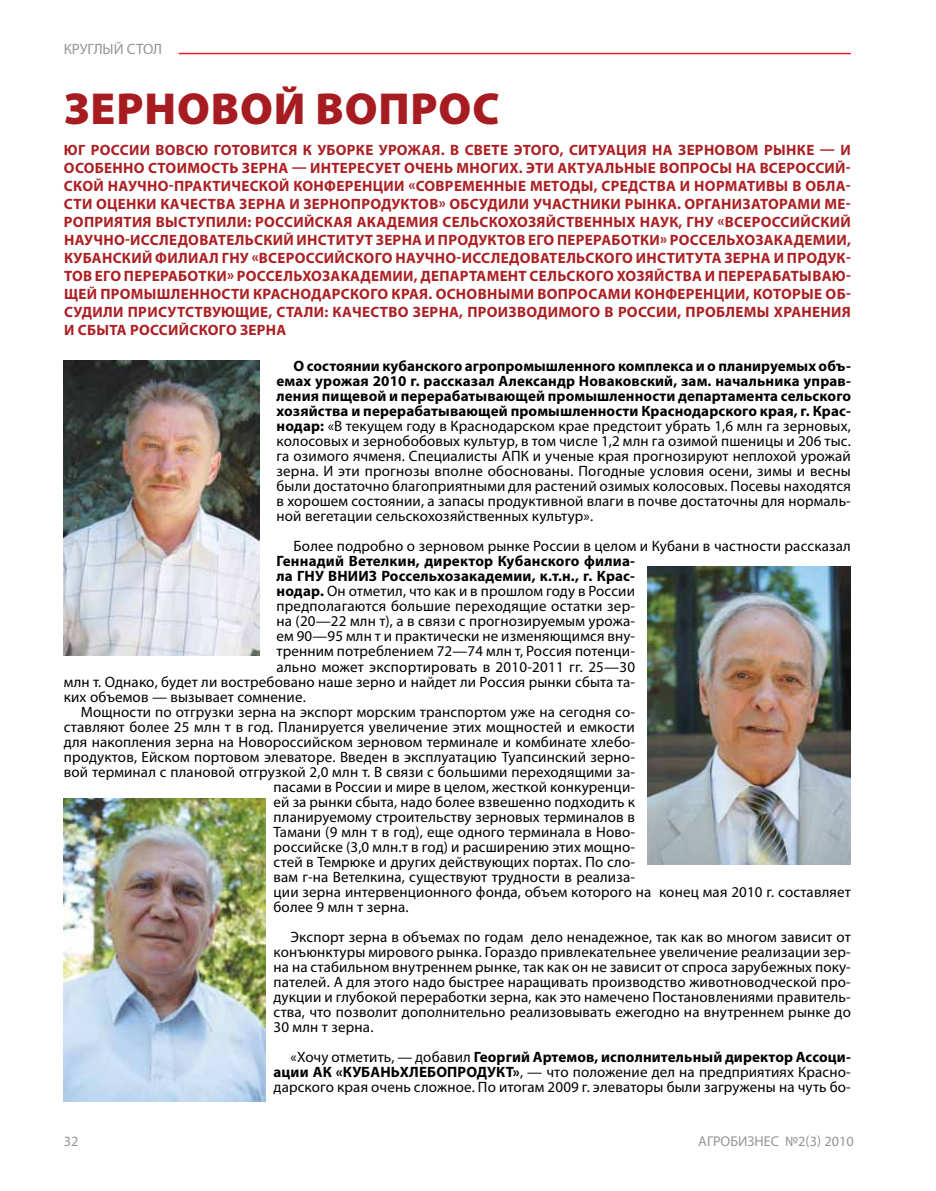
<style>
.page{position:relative;width:936px;height:1191px;background:#fff}
.page>*{position:absolute;margin:0;border:0;box-sizing:border-box;transform-origin:0 0}
.t1{font:900 45px "Myriad Pro";letter-spacing:.02em;color:#a71c20}
.t2{font:15px/15px "Myriad Pro";letter-spacing:.01em;color:#000;text-align:justify}
.t3{font:700 15px/18px "Myriad Pro";letter-spacing:.02em;color:#ad1f23}
.t4{font:700 15px/15px "Myriad Pro";letter-spacing:.01em;color:#000}
.t5{font:15px "Myriad Pro";color:#939598}
.t6{font:14.25px "Myriad Pro";color:#939598}
.s1{font-weight:700}
.s2{font-weight:400}
</style>
<div class="page">
<hr style="left:179px;top:53px;width:671px;height:1px;background:#ed1e24">
<img style="left:64px;top:360px;width:196px;height:295px">
<img style="left:647px;top:566px;width:203px;height:298px">
<img style="left:64px;top:799px;width:201px;height:302px">
<p class="t5" style="left:64px;top:40px;width:100px">КРУГЛЫЙ СТОЛ</p>
<h1 class="t1" style="left:64px;top:79px;width:436px">Зерновой вопрос</h1>
<p class="t3" style="left:64px;top:141px;width:788px;text-indent:496px">, ситуация на зерновом рынке — и особенно стоимость зерна — интересует очень многих. Эти актуальные вопро</p>
<p class="t3" style="left:64px;top:141px;width:477px">Юг России вовсю готовится к уборке урожая. В свете этого</p>
<p class="t3" style="left:64px;top:159px;width:788px;text-indent:646px">сы на всероссий&shy;ской научно-практической конференции «Современные методы, средства и норм</p>
<p class="t3" style="left:737px;top:177px;width:114px">ативы в обла-</p>
<p class="t3" style="left:64px;top:195px;width:287px">сти оценки качества зерна и зернопрод</p>
<p class="t3" style="left:391px;top:195px;width:460px">уктов» обсудили участники рынка. Организаторами ме-</p>
<p class="t3" style="left:64px;top:213px;width:11px">ропр</p>
<p class="t3" style="left:64px;top:213px;width:788px;text-indent:39px">иятия выступили: Российская академия сельскохозяйственных наук, ГНУ «Всероссийский научно-исследовательский институт зерна и прод</p>
<p class="t3" style="left:478px;top:231px;width:374px">уктов его переработки» Россельхозакадемии,</p>
<p class="t3" style="left:64px;top:249px;width:310px">Кубанский филиал ГНУ «Всероссийского</p>
<p class="t3" style="left:395px;top:249px;width:219px">научно-исследо вательского</p>
<p class="t3" style="left:635px;top:249px;width:162px">института зерна и прод</p>
<p class="t3" style="left:827px;top:249px;width:25px">ук-</p>
<p class="t3" style="left:64px;top:267px;width:531px">тов его переработки» Россельхозакадемии, департамент сельского</p>
<p class="t3" style="left:616px;top:267px;width:235px">хозяйства и перерабатываю-</p>
<p class="t3" style="left:64px;top:285px;width:48px">щей пром</p>
<p class="t3" style="left:144px;top:285px;width:226px">ышленности Краснодарского</p>
<p class="t3" style="left:391px;top:285px;width:167px">края. Основными вопро</p>
<p class="t3" style="left:588px;top:285px;width:264px">сами конференции, которые об-</p>
<p class="t3" style="left:64px;top:303px;width:414px">судили присутствующие, стали: качество зерна, про</p>
<p class="t3" style="left:498px;top:303px;width:72px">изводимого</p>
<p class="t3" style="left:604px;top:303px;width:92px">в России, про</p>
<p class="t3" style="left:716px;top:303px;width:136px">блемы хранения</p>
<p class="t3" style="left:64px;top:321px;width:154px">и сбыта российского</p>
<p class="t3" style="left:240px;top:321px;width:48px">зерна</p>
<p class="t2" style="left:276px;top:358px;width:576px;text-indent:17px"><span class="s1">О состоянии кубанского агропромышленного комплекса и о планируемых объ&shy;емах урожая 2010 г. рассказал Александр Новаковский, зам. начальника управ&shy;ления пищевой и перерабатывающей промышленности департамента сельского хозяйства и перерабатывающей промышленности Краснодарского края, г. Крас&shy;нодар:</span> «В текущем году в Краснодарском крае предстоит убрать 1,6 млн га зерновых, колосовых и зернобобовых культур, в том числе 1,2 млн га озимой пшеницы и 206 тыс. га озимого ячменя. Специалисты АПК и ученые края прогнозируют неплохой урожай зерна. И эти прогнозы вполне обоснованы. Погодные условия осени, зимы и весны были достаточно благоприятными для растений озимых колосовых. Посевы находятся в хорошем состоянии, а запасы продуктивной влаги в почве достаточны для нормаль&shy;ной вегетации сельскохозяйственных культур».</p>
<p class="t2" style="left:293px;top:538px;width:558px">Более подробно о зерновом рынке России в целом и Кубани в частности рассказал</p>
<p class="t4" style="left:276px;top:553px;width:360px">Геннадий Ветелкин, директор Кубанского филиа&shy;ла ГНУ ВНИИЗ</p>
<p class="t4" style="left:381px;top:568px;width:255px">Россельхозакадемии, к.т.н., г. Крас-</p>
<p class="t2" style="left:276px;top:583px;width:360px"><span class="s1">нодар.</span> Он отметил, что как и в прошлом году в России</p>
<p class="t2" style="left:276px;top:598px;width:360px">предполагаются большие переходящие остатки зер-</p>
<p class="t2" style="left:276px;top:613px;width:360px">на (20—22 млн т), а в связи с прогнозируемым урожа-</p>
<p class="t2" style="left:276px;top:628px;width:360px">ем 90—95 млн т и практически не изменяющимся вну-</p>
<p class="t2" style="left:276px;top:643px;width:360px">тренним потреблением 72—74 млн т, Россия потенци-</p>
<p class="t2" style="left:276px;top:658px;width:360px">ально может экспортировать в 2010-2011 гг. 25—30</p>
<p class="t2" style="left:64px;top:673px;width:572px">млн т. Однако, будет ли востребовано наше зерно и найдет ли Россия рынки сбыта та-</p>
<p class="t2" style="left:64px;top:688px;width:243px">ких объемов — вызывает сомнение.</p>
<p class="t2" style="left:81px;top:703px;width:555px">Мощности по отгрузки зерна на экспорт морским транспортом уже на сегодня со-</p>
<p class="t2" style="left:64px;top:718px;width:572px">ставляют более 25 млн т в год. Планируется увеличение этих мощностей и емкости</p>
<p class="t2" style="left:64px;top:733px;width:572px">для накопления зерна на Новороссийском зерновом терминале и комбинате хлебо-</p>
<p class="t2" style="left:64px;top:748px;width:572px">продуктов, Ейском портовом элеваторе. Введен в эксплуатацию Туапсинский зерно-</p>
<p class="t2" style="left:64px;top:763px;width:572px">вой терминал с плановой отгрузкой 2,0 млн т. В связи с большими переходящими за-</p>
<p class="t2" style="left:273px;top:778px;width:363px">пасами в России и мире в целом, жесткой конкуренци-</p>
<p class="t2" style="left:273px;top:793px;width:363px">ей за рынки сбыта, надо более взвешенно подходить к</p>
<p class="t2" style="left:273px;top:808px;width:363px">планируемому строительству зерновых терминалов в</p>
<p class="t2" style="left:273px;top:823px;width:363px">Тамани (9 млн т в год), еще одного терминала в Ново-</p>
<p class="t2" style="left:273px;top:838px;width:363px">российске (3,0 млн.т в год) и расширению этих мощно-</p>
<p class="t2" style="left:273px;top:853px;width:363px">стей в Темрюке и других действующих портах. По сло-</p>
<p class="t2" style="left:273px;top:868px;width:363px">вам г-на Ветелкина, существуют трудности в реализа-</p>
<p class="t2" style="left:273px;top:883px;width:579px">ции зерна интервенционного фонда, объем которого на конец мая 2010 г. составляет</p>
<p class="t2" style="left:273px;top:898px;width:136px">более 9 млн т зерна.</p>
<p class="t2" style="left:273px;top:928px;width:578px;text-indent:17px">Экспорт зерна в объемах по годам дело ненадежное, так как во многом зависит от конъюнктуры мирового рынка. Гораздо привлекательнее увеличение реализации зер&shy;на на стабильном внутреннем рынке, так как он не зависит от спроса зарубежных поку&shy;пателей. А для этого надо быстрее наращивать производство животноводческой про&shy;дукции и глубокой переработки зерна, как это намечено Постановлениями правитель&shy;ства, что позволит дополнительно реализовывать ежегодно на внутреннем рынке до 30 млн т зерна.</p>
<p class="t4" style="left:273px;top:1048px;width:578px;text-indent:17px"><span class="s2">«Хочу отметить, — добавил</span> Георгий Артемов, исполнительный директор Ассоци&shy;ации АК «КУБАН</p>
<p class="t2" style="left:273px;top:1063px;width:578px;text-align:right"><span class="s1">ОПРОДУКТ»</span>, — что положение дел на предприятиях Красно-<br>дарского края очень сложное. По итогам 2009 г. элеваторы были загружены на чуть бо-</p>
<p class="t4" style="left:391px;top:1063px;width:19px">ЬХЛЕБ</p>
<p class="t6" style="left:64px;top:1132px;width:16px">32</p>
<p class="t6" style="left:698px;top:1132px;width:157px">АГРОБИЗНЕС №2(3) 2010</p>
</div>
